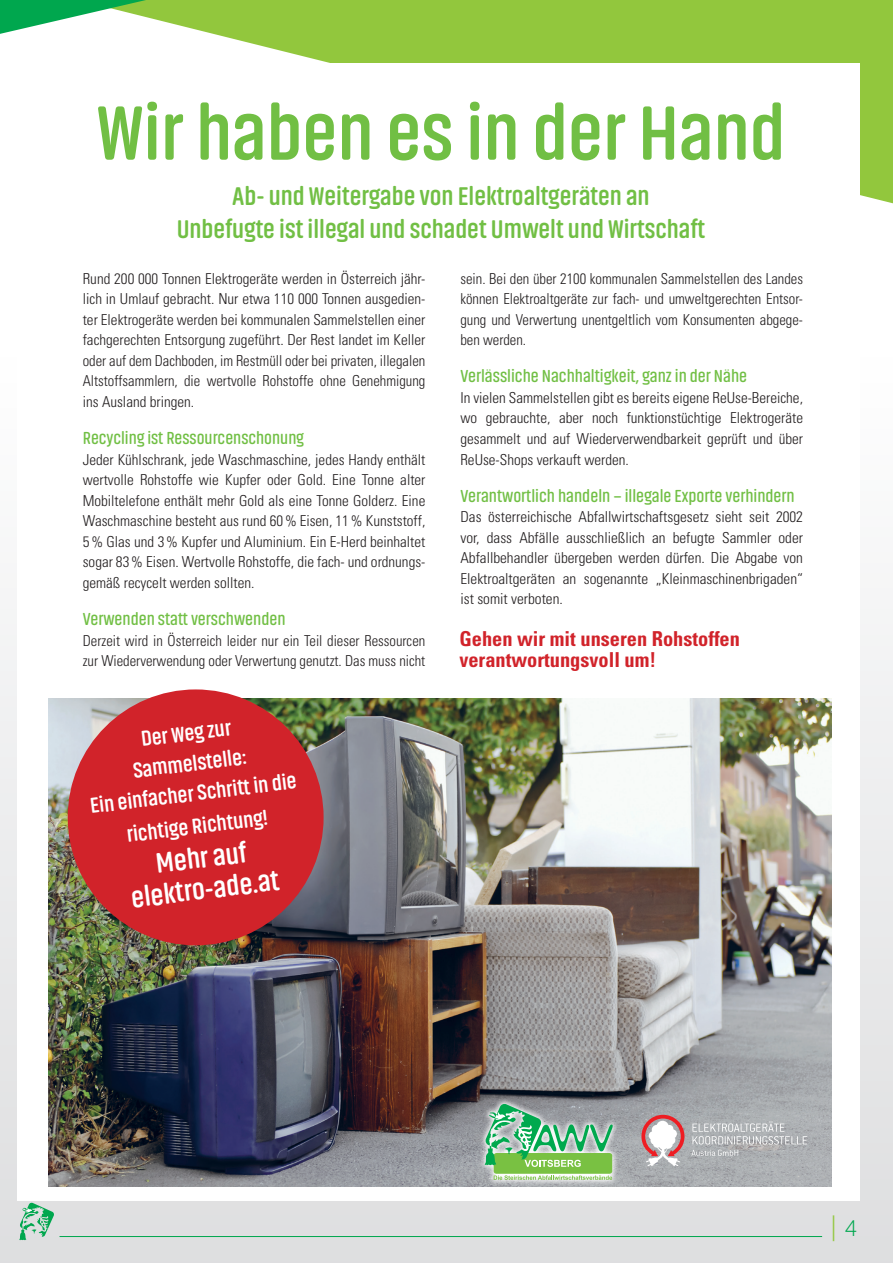
<style>
.page{position:relative;width:893px;height:1263px;background:#fff}
.page>*{position:absolute;margin:0;border:0;box-sizing:border-box;transform-origin:0 0}
.t1{font:700 78.15px "Akhand Soft";color:#71bf44}
.t2{font:700 28.8px/31.5px "Akhand Soft";color:#fff;text-align:center}
.t3{font:300 27px "Geomanist";color:#92c73d}
.t4{font:700 26.1px/32.8px "Akhand Soft";color:#71bf44;text-align:center}
.t5{font:700 21.9px/30.2px "Akhand Soft";color:#fff;text-align:center}
.t6{font:700 condensed 20.55px/20.5px "Univers";color:#d1232a}
.t7{font:600 17.85px "Akhand Soft";color:#71bf44}
.t8{font:300 condensed 15.15px/20.5px "Univers";color:#231f20;text-align:justify}
.s1{font-size:22.5px;color:#00a74e}
</style>
<div class="page">
<div style="left:0;top:357px;width:893px;height:906px;background:linear-gradient(to bottom,#fefefe,#dddedf)"></div>
<div style="left:202px;top:0;width:691px;height:204px;background:#92c73d"></div>
<svg style="left:0;top:0;width:202px;height:34px"></svg>
<hr style="left:60px;top:1236px;width:762px;height:1px;background:#00a74e">
<div style="left:17px;top:63px;width:843px;height:1137px;background:#fff"></div>
<img style="left:48px;top:698px;width:784px;height:488px">
<svg style="left:692px;top:1121px;width:115px;height:23px;background:#b9bcbe"></svg>
<svg style="left:691px;top:1150px;width:47px;height:6px"></svg>
<svg style="left:641px;top:1115px;width:43px;height:51px"></svg>
<div style="left:68px;top:689px;width:256px;height:256px;background:#d1232a;border-radius:50%"></div>
<svg style="left:17px;top:1202px;width:37px;height:38px"></svg>
<svg style="left:860px;top:1217px;width:6px;height:5px"></svg>
<svg style="left:478px;top:1097px;width:142px;height:89px;background:#a3a4a8"></svg>
<div style="left:494px;top:1153px;width:118px;height:21px;background:#79c142;border-radius:3px"></div>
<svg style="left:484px;top:1103px;width:129px;height:64px"></svg>
<svg style="left:494px;top:1175px;width:118px;height:5px"></svg>
<h1 class="t1" style="left:97px;top:92px;width:690px">Wir haben es in der Hand</h1>
<h3 class="t4" style="left:177px;top:180px;width:530px">Ab- und Weitergabe von Elektroaltgeräten an<br>Unbefugte ist illegal und schadet Umwelt und Wirtschaft</h3>
<p class="t8" style="left:83px;top:268px;width:344px">Rund 200 000 Tonnen Elektrogeräte werden in Österreich jähr&shy;lich in Umlauf gebracht. Nur etwa 110 000 Tonnen ausgedien&shy;ter Elektrogeräte werden bei kommunalen Sammelstellen einer fachgerechten Entsorgung zugeführt. Der Rest landet im Keller oder auf dem Dachboden, im Restmüll oder bei privaten, illegalen Altstoffsammlern, die wertvolle Rohstoffe ohne Genehmigung ins Ausland bringen.</p>
<p class="t7" style="left:83px;top:429px;width:223px">Recycling ist Ressourcenschonung</p>
<p class="t8" style="left:83px;top:449px;width:344px">Jeder Kühlschrank, jede Waschmaschine, jedes Handy enthält wertvolle Rohstoffe wie Kupfer oder Gold. Eine Tonne alter Mobiltelefone enthält mehr Gold als eine Tonne Golderz. Eine Waschmaschine besteht aus rund 60% Eisen, 11% Kunststoff, 5% Glas und 3% Kupfer und Aluminium. Ein E-Herd beinhaltet sogar 83% Eisen. Wertvolle Rohstoffe, die fach- und ordnungs&shy;gemäß recycelt werden sollten.</p>
<p class="t7" style="left:83px;top:610px;width:204px">Verwenden statt verschwenden</p>
<p class="t8" style="left:83px;top:630px;width:344px">Derzeit wird in Österreich leider nur ein Teil dieser Ressourcen zur Wiederverwendung oder Verwertung genutzt. Das muss nicht</p>
<h3 class="t5" style="left:81px;top:731px;width:209px;rotate:-7deg">Der Weg zur<br>Sammelstelle:<br>Ein einfacher Schritt in die</h3>
<h3 class="t5" style="left:125px;top:820px;width:143px;rotate:-7deg">richtige Richtung!</h3>
<h2 class="t2" style="left:126px;top:851px;width:150px;rotate:-7deg">Mehr auf elektro-ade.at</h2>
<p class="t8" style="left:460px;top:268px;width:344px">sein. Bei den über 2100 kommunalen Sammelstellen des Landes können Elektroaltgeräte zur fach- und umweltgerechten Entsor&shy;gung und Verwertung unentgeltlich vom Konsumenten abgege&shy;ben werden.</p>
<p class="t7" style="left:460px;top:367px;width:288px">Verlässliche Nachhaltigkeit, ganz in der Nähe</p>
<p class="t8" style="left:460px;top:387px;width:344px">In vielen Sammelstellen gibt es bereits eigene ReUse-Bereiche, wo gebrauchte, aber noch funktionstüchtige Elektrogeräte gesammelt und auf Wiederverwendbarkeit geprüft und über ReUse-Shops verkauft werden.</p>
<p class="t7" style="left:460px;top:486px;width:336px">Verantwortlich handeln – illegale Exporte verhindern</p>
<p class="t8" style="left:460px;top:506px;width:344px">Das österreichische Abfallwirtschaftsgesetz sieht seit 2002 vor, dass Abfälle ausschließlich an befugte Sammler oder Abfallbehandler übergeben werden dürfen. Die Abgabe von Elektroaltgeräten an sogenannte „Kleinmaschinenbrigaden“ ist somit verboten.</p>
<h3 class="t6" style="left:459px;top:628px;width:282px">Gehen wir mit unseren Rohstoffen verantwortungsvoll um!</h3>
<h3 class="t3" style="left:831px;top:1209px;width:28px">| <span class="s1">4</span></h3>
</div>
